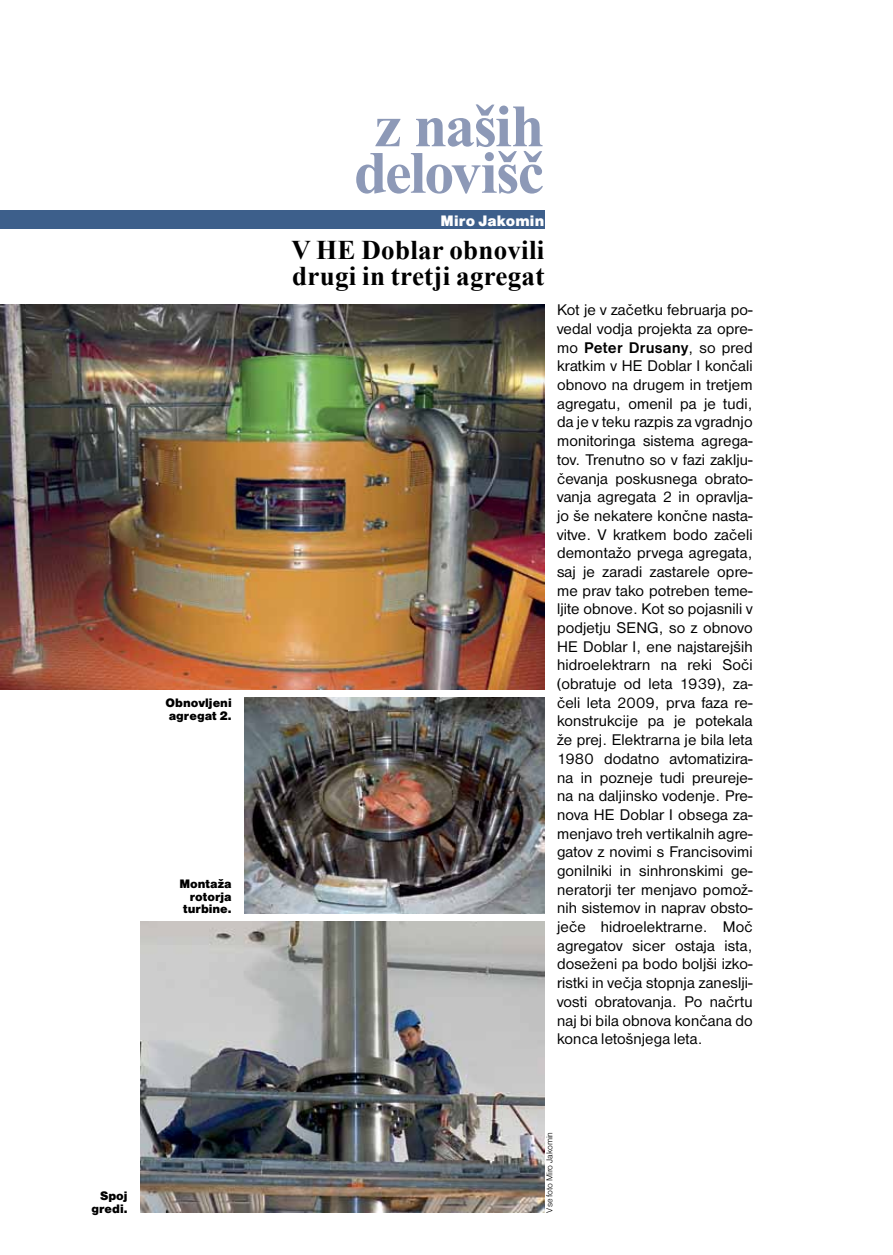
<style>
.page{position:relative;width:893px;height:1255px;background:#fff}
.page>*{position:absolute;margin:0;border:0;box-sizing:border-box;transform-origin:0 0}
.t1{font:700 60px/46.5px "Times New Roman";letter-spacing:-.03em;color:#8d99b7;text-align:center}
.t2{font:700 27px/25.5px "Times New Roman";letter-spacing:.01em;color:#000}
.t3{font:16.05px/18.8px "Nimbus San DEE";letter-spacing:.01em;color:#000;text-align:justify}
.t4{font:15.75px "Nimbus San DEE Blac";letter-spacing:.01em;color:#fff}
.t5{font:12.75px/12.8px "Nimbus San DEE Blac";color:#000;text-align:right}
.t6{font:9px "Nimbus San DEE Ligh";color:#000}
.s1{font-weight:700}
</style>
<div class="page">
<div style="left:0;top:211px;width:544px;height:18px;background:#3d5f8b"></div>
<img style="left:1px;top:305px;width:543px;height:384px">
<img style="left:244px;top:697px;width:300px;height:216px">
<img style="left:140px;top:921px;width:404px;height:291px">
<p class="t5" style="left:166px;top:696px;width:68px;text-align:left">Obnovljeni agregat 2.</p>
<p class="t5" style="left:179px;top:877px;width:54px">Montaža rotorja turbine.</p>
<p class="t5" style="left:91px;top:1188px;width:38px">Spoj gredi.</p>
<h1 class="t1" style="left:354px;top:101px;width:192px">z naših delovišč</h1>
<p class="t4" style="left:441px;top:211px;width:105px">Miro Jakomin</p>
<h2 class="t2" style="left:291px;top:237px;width:254px">V HE Doblar obnovili drugi in tretji agregat</h2>
<p class="t3" style="left:557px;top:301px;width:197px">Kot je v začetku februarja po&shy;vedal vodja projekta za opre&shy;mo <span class="s1">Peter Drusany</span>, so pred kratkim v HE Doblar I končali obnovo na drugem in tretjem agregatu, omenil pa je tudi, da je v teku razpis za vgradnjo monitoringa sistema agrega&shy;tov. Trenutno so v fazi zaklju&shy;čevanja poskusnega obrato&shy;vanja agregata 2 in opravlja&shy;jo še nekatere končne nasta&shy;vitve. V kratkem bodo začeli demontažo prvega agregata, saj je zaradi zastarele opre&shy;me prav tako potreben teme&shy;ljite obnove. Kot so pojasnili v podjetju SENG, so z obnovo HE Doblar I, ene najstarejših hidroelektrarn na reki Soči (obratuje od leta 1939), za&shy;čeli leta 2009, prva faza re&shy;konstrukcije pa je potekala že prej. Elektrarna je bila leta 1980 dodatno avtomatizira&shy;na in pozneje tudi preureje&shy;na na daljinsko vodenje. Pre&shy;nova HE Doblar I obsega za&shy;menjavo treh vertikalnih agre&shy;gatov z novimi s Francisovimi gonilniki in sinhronskimi ge&shy;neratorji ter menjavo pomož&shy;nih sistemov in naprav obsto&shy;ječe hidroelektrarne. Moč agregatov sicer ostaja ista, doseženi pa bodo boljši izko&shy;ristki in večja stopnja zaneslji&shy;vosti obratovanja. Po načrtu naj bi bila obnova končana do konca letošnjega leta.</p>
<p class="t6" style="left:545px;top:1212px;width:82px;rotate:-90deg">Vse foto Miro Jakomin</p>
</div>
